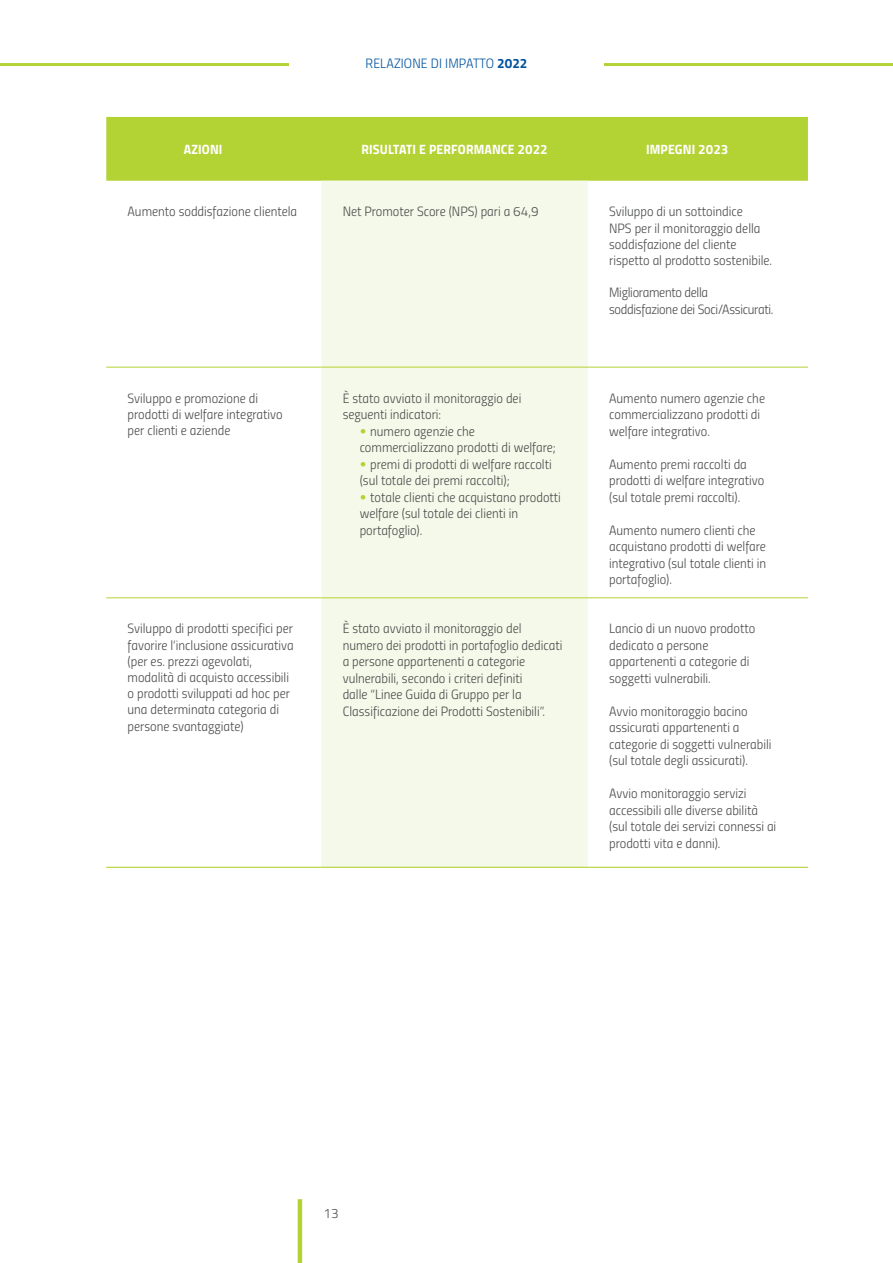
<style>
.page{position:relative;width:893px;height:1263px;background:#fff}
.page>*{position:absolute;margin:0;border:0;box-sizing:border-box;transform-origin:0 0}
.t1{font:13.5px/16.5px "Titillium Light Upright";color:#4b4c4d}
.t2{font:13.5px/16.2px "Titillium Light Upright";letter-spacing:-.02em;color:#4b4c4d}
.t3{font:13.5px "Titillium Bold Upright";letter-spacing:.01em;color:#fff}
.t4{font:13.5px "Titillium Light Upright";letter-spacing:.01em;color:#0153a0}
.s1{font-family:"Titillium";font-weight:700}
.s2{font-family:"Gotham";font-weight:900;color:#b3d234}
</style>
<div class="page">
<hr style="left:0;top:63px;width:893px;height:3px;background:#b3d234">
<div style="left:289px;top:1px;width:315px;height:72px;background:#fff"></div>
<hr style="left:298px;top:1199px;width:4px;height:64px;background:#b3d234">
<div style="left:106px;top:117px;width:702px;height:64px;background:#b3d234"></div>
<div style="left:321px;top:181px;width:267px;height:686px;background:#f5f9e9"></div>
<hr style="left:106px;top:367px;width:215px;height:1px;background:#b3d234">
<hr style="left:321px;top:367px;width:267px;height:1px;background:#b3d234">
<hr style="left:588px;top:367px;width:220px;height:1px;background:#b3d234">
<hr style="left:106px;top:597px;width:215px;height:1px;background:#b3d234">
<hr style="left:321px;top:597px;width:267px;height:1px;background:#b3d234">
<hr style="left:588px;top:597px;width:220px;height:1px;background:#b3d234">
<hr style="left:106px;top:867px;width:215px;height:1px;background:#b3d234">
<hr style="left:321px;top:867px;width:267px;height:1px;background:#b3d234">
<hr style="left:588px;top:867px;width:220px;height:1px;background:#b3d234">
<p class="t4" style="left:366px;top:54px;width:163px">RELAZIONE DI IMPATTO <span class="s1">2022</span></p>
<p class="t3" style="left:184px;top:139px;width:40px">AZIONI</p>
<p class="t3" style="left:361px;top:139px;width:188px">RISULTATI E PERFORMANCE 2022</p>
<p class="t3" style="left:646px;top:139px;width:84px">IMPEGNI 2023</p>
<p class="t1" style="left:128px;top:203px;width:171px">Aumento soddisfazione clientela</p>
<p class="t1" style="left:343px;top:203px;width:197px">Net Promoter Score (NPS) pari a 64,9</p>
<p class="t1" style="left:609px;top:203px;width:164px">Sviluppo di un sottoindice<br>NPS per il monitoraggio della soddisfazione del cliente rispetto al prodotto sostenibile.</p>
<p class="t2" style="left:609px;top:284px;width:166px">Miglioramento della soddisfazione dei Soci/Assicurati.</p>
<p class="t1" style="left:128px;top:389px;width:157px">Sviluppo e promozione di prodotti di welfare integrativo per clienti e aziende</p>
<p class="t1" style="left:343px;top:389px;width:180px">È stato avviato il monitoraggio dei seguenti indicatori:</p>
<p class="t1" style="left:360px;top:422px;width:198px"><span class="s2">•</span> numero agenzie che commercializzano prodotti di welfare;</p>
<p class="t1" style="left:360px;top:455px;width:194px"><span class="s2">•</span> premi di prodotti di welfare raccolti (sul totale dei premi raccolti);</p>
<p class="t1" style="left:360px;top:488px;width:203px"><span class="s2">•</span> totale clienti che acquistano prodotti welfare (sul totale dei clienti in portafoglio).</p>
<p class="t1" style="left:609px;top:389px;width:157px">Aumento numero agenzie che commercializzano prodotti di welfare integrativo.</p>
<p class="t1" style="left:609px;top:455px;width:157px">Aumento premi raccolti da prodotti di welfare integrativo (sul totale premi raccolti).</p>
<p class="t1" style="left:609px;top:521px;width:159px">Aumento numero clienti che acquistano prodotti di welfare integrativo (sul totale clienti in portafoglio).</p>
<p class="t1" style="left:128px;top:620px;width:168px">Sviluppo di prodotti specifici per favorire l’inclusione assicurativa (per es. prezzi agevolati, modalità di acquisto accessibili o prodotti sviluppati ad hoc per una determinata categoria di persone svantaggiate)</p>
<p class="t1" style="left:343px;top:620px;width:221px">È stato avviato il monitoraggio del numero dei prodotti in portafoglio dedicati a persone appartenenti a categorie vulnerabili, secondo i criteri definiti<br>dalle “Linee Guida di Gruppo per la Classificazione dei Prodotti Sostenibili”.</p>
<p class="t1" style="left:609px;top:620px;width:148px">Lancio di un nuovo prodotto dedicato a persone appartenenti a categorie di soggetti vulnerabili.</p>
<p class="t1" style="left:609px;top:702px;width:164px">Avvio monitoraggio bacino assicurati appartenenti a categorie di soggetti vulnerabili (sul totale degli assicurati).</p>
<p class="t1" style="left:609px;top:785px;width:169px">Avvio monitoraggio servizi accessibili alle diverse abilità (sul totale dei servizi connessi ai prodotti vita e danni).</p>
<p class="t1" style="left:324px;top:1204px;width:17px">13</p>
</div>
